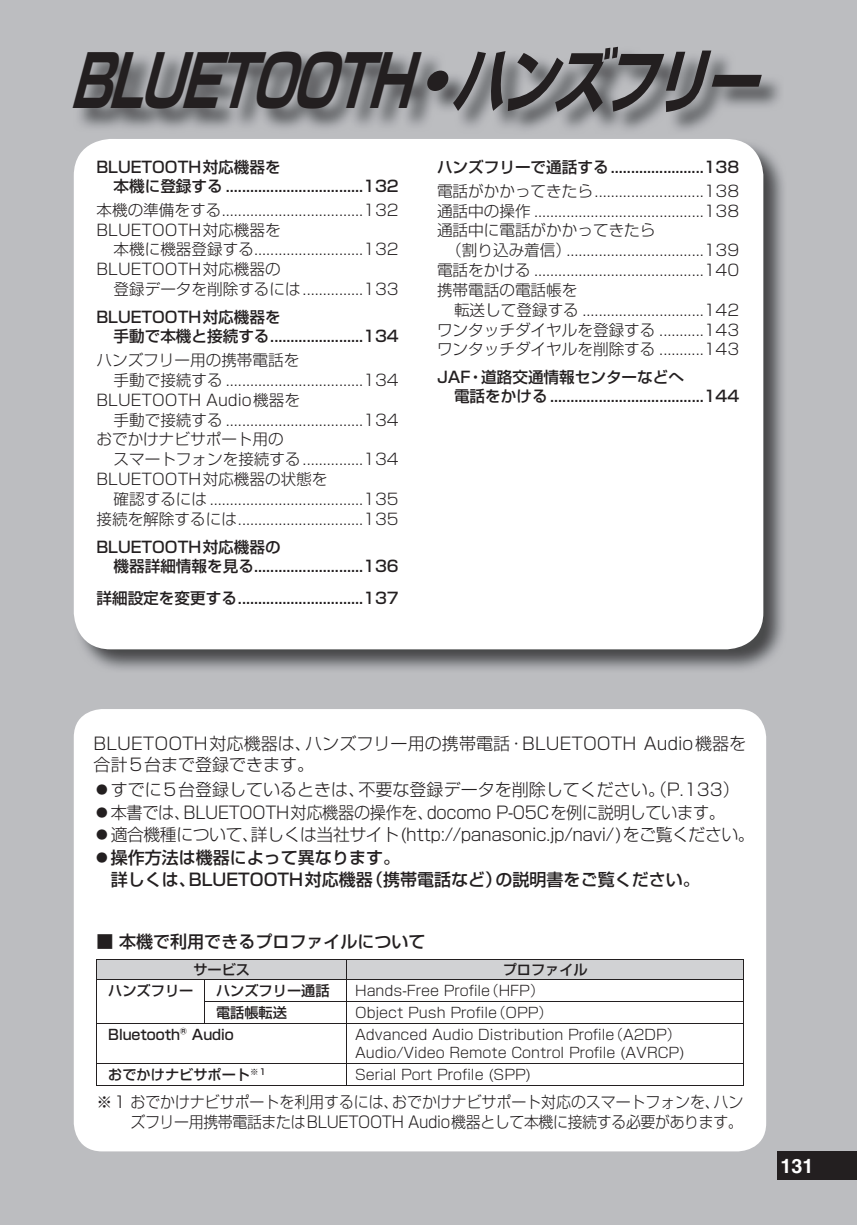
<style>
.page{position:relative;width:857px;height:1225px;background:#fff}
.page>*{position:absolute;margin:0;border:0;box-sizing:border-box;transform-origin:0 0}
.t1{font:italic 700 70.8px "Shin Go Pro";color:#231f20;scale:.7 1}
.t2{font:700 19.8px "Helvetica";color:#fff}
.t3{font:300 17px/21.2px "Shin Go Pro";color:#231f20}
.t4{font:500 17px "Shin Go Pro";color:#231f20}
.t5{font:300 17px "Shin Go Pro";letter-spacing:-.025em;color:#231f20}
.t6{font:300 17px "Shin Go Pro";letter-spacing:-.02em;color:#231f20}
.t7{font:300 15.8px/20.2px "Shin Go Pro";letter-spacing:-.025em;color:#231f20;text-align:right}
.t8{font:300 15.6px/19.8px "Shin Go Pro";color:#231f20}
.t9{font:500 15.6px/19.2px "Shin Go Pro";color:#231f20}
.t10{font:300 14.2px/17.8px "Shin Go Pro";color:#231f20}
.t11{font:500 14.2px "Shin Go Pro";color:#231f20}
.s1{font-weight:300}
</style>
<div class="page">
<div style="left:0;top:0;width:856px;height:1225px;background:#bcbdc0"></div>
<img style="left:73px;top:150px;width:711px;height:520px">
<div style="left:74px;top:139px;width:689px;height:510px;background:#fff"></div>
<div style="left:777px;top:1151px;width:79px;height:28px;background:#231f20"></div>
<div style="left:74px;top:709px;width:691px;height:442px;background:#fff;border-radius:28px"></div>
<svg style="left:96px;top:959px;width:648px;height:64px"></svg>
<hr style="left:96px;top:1023px;width:109px;height:1px;background:#231f20">
<hr style="left:96px;top:1024px;width:1px;height:39px;background:#231f20">
<hr style="left:205px;top:1023px;width:141px;height:1px;background:#231f20">
<hr style="left:346px;top:1023px;width:398px;height:1px;background:#231f20">
<hr style="left:346px;top:1024px;width:1px;height:39px;background:#231f20">
<hr style="left:743px;top:1024px;width:1px;height:39px;background:#231f20">
<hr style="left:96px;top:1063px;width:109px;height:1px;background:#231f20">
<svg style="left:96px;top:1064px;width:1px;height:21px"></svg>
<hr style="left:205px;top:1063px;width:141px;height:1px;background:#231f20">
<hr style="left:346px;top:1063px;width:398px;height:1px;background:#231f20">
<svg style="left:346px;top:1064px;width:1px;height:21px"></svg>
<svg style="left:743px;top:1064px;width:1px;height:21px"></svg>
<hr style="left:96px;top:1085px;width:109px;height:1px;background:#231f20">
<hr style="left:205px;top:1085px;width:141px;height:1px;background:#231f20">
<hr style="left:346px;top:1085px;width:398px;height:1px;background:#231f20">
<h1 class="t1" style="left:69px;top:25px;width:1019px">BLUETOOTH・ハンズフリー</h1>
<p class="t9" style="left:113px;top:155px;width:286px;text-indent:-17px">BLUETOOTH対応機器を<br>本機に登録する . . . . . . . . . . . . . . . . . . . . . . . . . . . . . . . . . .132</p>
<p class="t8" style="left:96px;top:198px;width:303px">本機の準備をする ...................................132<br>BLUETOOTH対応機器を</p>
<p class="t8" style="left:96px;top:238px;width:303px;text-indent:17px">本機に機器登録する ...........................132<br>BLUETOOTH対応機器の</p>
<p class="t8" style="left:113px;top:277px;width:286px">登録データを削除するには ...............133</p>
<p class="t9" style="left:113px;top:305px;width:286px;text-indent:-17px">BLUETOOTH対応機器を<br>手動で本機と接続する . . . . . . . . . . . . . . . . . . . . . . .134</p>
<p class="t8" style="left:96px;top:348px;width:204px">ハンズフリー用の携帯電話を</p>
<p class="t8" style="left:113px;top:368px;width:286px">手動で接続する ..................................134</p>
<p class="t8" style="left:96px;top:388px;width:205px">BLUETOOTH Audio機器を</p>
<p class="t8" style="left:113px;top:408px;width:286px">手動で接続する ..................................134</p>
<p class="t8" style="left:96px;top:428px;width:189px">おでかけナビサポート用の</p>
<p class="t8" style="left:113px;top:447px;width:286px">スマートフォンを接続する ...............134</p>
<p class="t8" style="left:96px;top:467px;width:232px">BLUETOOTH対応機器の状態を</p>
<p class="t8" style="left:113px;top:487px;width:286px">確認するには ......................................135</p>
<p class="t8" style="left:96px;top:507px;width:303px">接続を解除するには ...............................135</p>
<p class="t9" style="left:113px;top:535px;width:286px;text-indent:-17px">BLUETOOTH対応機器の<br>機器詳細情報を見る . . . . . . . . . . . . . . . . . . . . . . . . . . .136</p>
<p class="t9" style="left:96px;top:586px;width:303px">詳細設定を変更する . . . . . . . . . . . . . . . . . . . . . . . . . . . . . . .137</p>
<p class="t9" style="left:437px;top:155px;width:303px">ハンズフリーで通話する . . . . . . . . . . . . . . . . . . . . . . .138</p>
<p class="t8" style="left:437px;top:179px;width:303px">電話がかかってきたら ...........................138</p>
<p class="t8" style="left:437px;top:199px;width:303px">通話中の操作 ..........................................138</p>
<p class="t8" style="left:437px;top:219px;width:220px">通話中に電話がかかってきたら</p>
<p class="t8" style="left:446px;top:238px;width:294px">（割り込み着信）..................................139</p>
<p class="t8" style="left:437px;top:258px;width:303px">電話をかける ..........................................140</p>
<p class="t8" style="left:437px;top:278px;width:142px">携帯電話の電話帳を</p>
<p class="t8" style="left:454px;top:298px;width:286px">転送して登録する ..............................142</p>
<p class="t8" style="left:437px;top:318px;width:303px">ワンタッチダイヤルを登録する ...........143</p>
<p class="t8" style="left:437px;top:338px;width:303px">ワンタッチダイヤルを削除する ...........143</p>
<p class="t9" style="left:454px;top:366px;width:286px;text-indent:-17px">JAF・道路交通情報センターなどへ<br>電話をかける . . . . . . . . . . . . . . . . . . . . . . . . . . . . . . . . . . . . . .144</p>
<p class="t3" style="left:94px;top:730px;width:653px">BLUETOOTH対応機器は、ハンズフリー用の携帯電話・BLUETOOTH Audio機器を合計5台まで登録できます。</p>
<p class="t3" style="left:94px;top:777px;width:647px">⿟すでに5台登録しているときは、不要な登録データを削除してください。（P.133）</p>
<p class="t6" style="left:94px;top:798px;width:632px">⿟本書では、BLUETOOTH対応機器の操作を、docomo P-05Cを例に説明しています。</p>
<p class="t5" style="left:94px;top:820px;width:662px">⿟適合機種について、詳しくは当社サイト(http://panasonic.jp/navi/ )をご覧ください。</p>
<p class="t4" style="left:94px;top:843px;width:308px"><span class="s1">⿟</span>操作方法は機器によって異なります。</p>
<p class="t4" style="left:111px;top:865px;width:590px">詳しくは、BLUETOOTH対応機器（携帯電話など）の説明書をご覧ください。</p>
<p class="t4" style="left:96px;top:927px;width:330px">■ 本機で利用できるプロファイルについて</p>
<p class="t11" style="left:193px;top:958px;width:58px">サービス</p>
<p class="t11" style="left:502px;top:958px;width:87px">プロファイル</p>
<p class="t11" style="left:108px;top:979px;width:87px">ハンズフリー</p>
<p class="t11" style="left:216px;top:979px;width:115px">ハンズフリー通話</p>
<p class="t10" style="left:355px;top:980px;width:190px">Hands-Free Profile（HFP）</p>
<p class="t11" style="left:216px;top:1001px;width:72px">電話帳転送</p>
<p class="t10" style="left:355px;top:1002px;width:199px">Object Push Profile（OPP）</p>
<p class="t11" style="left:108px;top:1023px;width:127px">BluetoothⓇ Audio</p>
<p class="t10" style="left:355px;top:1024px;width:331px">Advanced Audio Distribution Profile（A2DP）<br>Audio/Video Remote Control Profile (AVRCP)</p>
<p class="t11" style="left:108px;top:1063px;width:159px">おでかけナビサポート<sup>※1</sup></p>
<p class="t10" style="left:355px;top:1064px;width:177px">Serial Port Profile (SPP)</p>
<p class="t7" style="left:96px;top:1089px;width:648px">※1 おでかけナビサポートを利用するには、おでかけナビサポート対応のスマートフォンを、ハンズフリー用携帯電話またはBLUETOOTH Audio機器として本機に接続する必要があります。</p>
<p class="t2" style="left:780px;top:1153px;width:35px">131</p>
</div>
